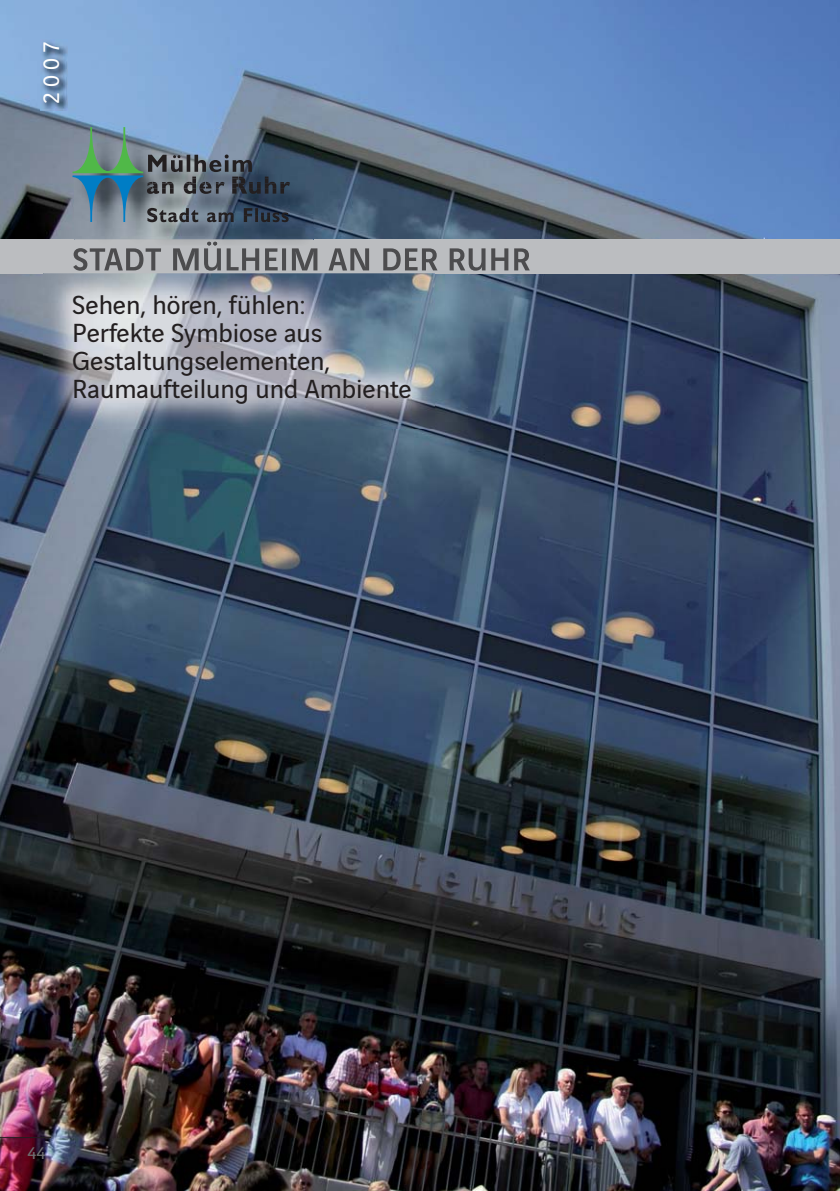
<style>
.page{position:relative;width:840px;height:1191px;background:#fff}
.page>*{position:absolute;margin:0;border:0;box-sizing:border-box;transform-origin:0 0}
.t1{font:28px/28px "Vinci Sans";color:#231f20}
.t2{font:24px "Vinci Sans";color:#fff}
.t3{font:18px "Vinci Sans";color:#6d6e70}
</style>
<div class="page">
<img style="left:0;top:0;width:839px;height:1191px">
<div style="left:0;top:239px;width:839px;height:34px;background:#bbbdc0"></div>
<hr style="left:0;top:1137px;width:51px;height:1px;background:#231f20">
<img style="left:44px;top:273px;width:390px;height:155px">
<img style="left:40px;top:39px;width:28px;height:71px">
<img style="left:75px;top:129px;width:238px;height:113px">
<svg style="left:73px;top:242px;width:456px;height:29px"></svg>
<svg style="left:72px;top:127px;width:218px;height:95px;background:#5e7481"></svg>
<p class="t2" style="left:42px;top:103px;width:64px;rotate:-90deg">2007</p>
<p class="t1" style="left:72px;top:293px;width:341px">Sehen, hören, fühlen:<br>Perfekte Symbiose aus<br>Gestaltungselementen,<br>Raumaufteilung und Ambiente</p>
<p class="t3" style="left:27px;top:1146px;width:19px">44</p>
</div>
